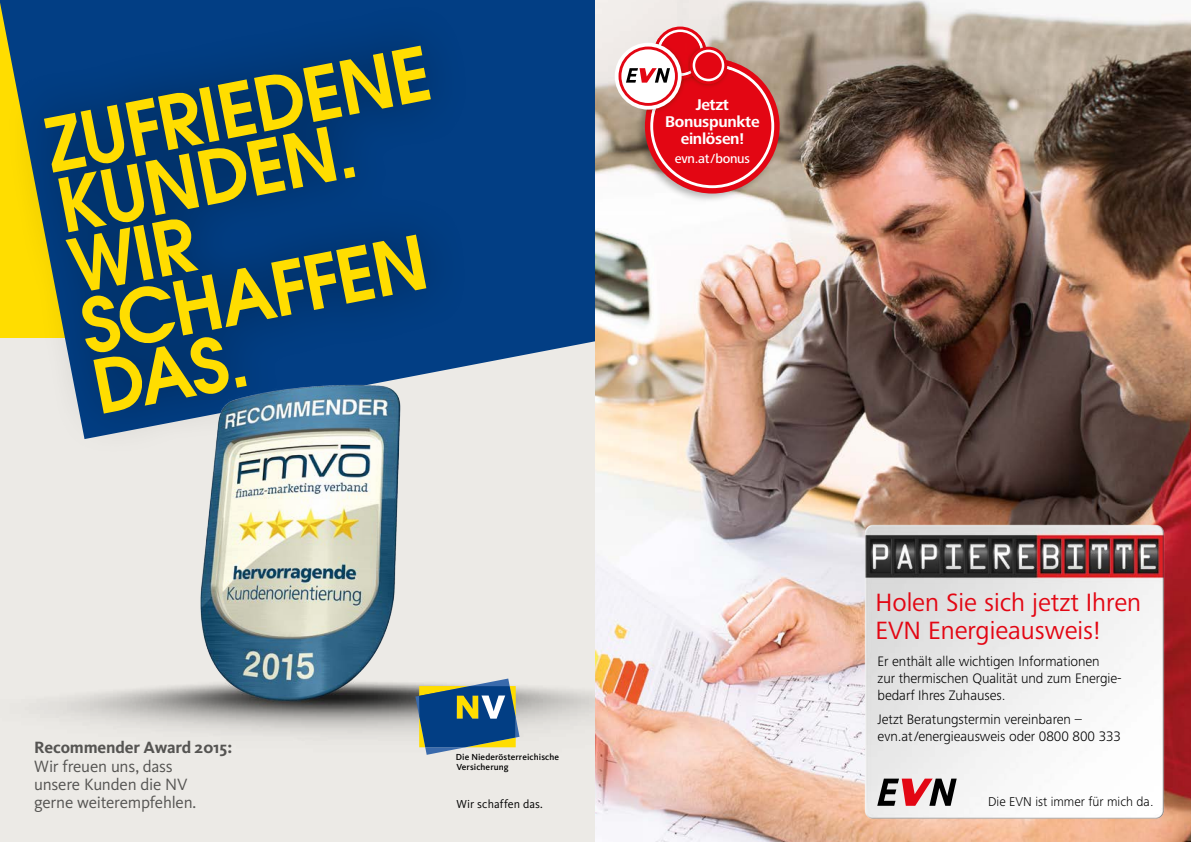
<style>
.page{position:relative;width:1191px;height:842px;background:#fff}
.page>*{position:absolute;margin:0;border:0;box-sizing:border-box;transform-origin:0 0}
.t1{font:600 73.9px/61.5px "Avant Garde";color:#fd0}
.t2{font:25.9px/28.1px "Frutiger Next LTW1 G";color:#e30613}
.t3{font:17px/18.4px "Kievit Pro";letter-spacing:-.015em;color:#555452}
.t4{font:700 17px "Kievit Pro";letter-spacing:-.01em;color:#555452}
.t5{font:700 16.1px/17.2px "Frutiger Next Pro";letter-spacing:-.02em;color:#fff;text-align:center}
.t6{font:300 14.2px/17px "Frutiger Next LTW1 G";letter-spacing:-.005em;color:#000}
.t7{font:500 13.4px "Frutiger Next Pro";letter-spacing:-.02em;color:#fff}
.t8{font:300 13.3px "Frutiger Next LTW1 G";color:#000}
.t9{font:12px "Kievit Pro";letter-spacing:.01em;color:#000}
.t10{font:500 9.1px/10.1px "Kievit Pro";letter-spacing:.01em;color:#000}
</style>
<div class="page">
<div style="left:0;top:0;width:602px;height:842px;background:#eceae6"></div>
<div style="left:0;top:0;width:595px;height:328px;background:#023e84"></div>
<div style="left:1px;top:2px;width:473px;height:456px;background:#000;opacity:.4"></div>
<img style="left:0;top:328px;width:595px;height:407px">
<svg style="left:415px;top:678px;width:107px;height:77px"></svg>
<img style="left:595px;top:0;width:596px;height:842px">
<img style="left:860px;top:520px;width:308px;height:304px">
<svg style="left:877px;top:779px;width:79px;height:27px"></svg>
<div style="left:634px;top:55px;width:148px;height:148px;background:#000;opacity:.28"></div>
<div style="left:645px;top:59px;width:134px;height:135px;background:#e30613;border-radius:50%"></div>
<svg style="left:618px;top:30px;width:156px;height:158px"></svg>
<svg style="left:594px;top:0;width:8px;height:2px"></svg>
<h1 class="t1" style="left:41px;top:115px;width:391px;rotate:-11deg">ZUFRIEDENE<br>KUNDEN.<br>WIR<br>SCHAFFEN<br>DAS.</h1>
<p class="t5" style="left:665px;top:96px;width:96px">Jetzt<br>Bonuspunkte einlösen!</p>
<p class="t7" style="left:675px;top:151px;width:77px">evn.at/bonus</p>
<h2 class="t2" style="left:875px;top:589px;width:267px">Holen Sie sich jetzt Ihren<br>EVN Energieausweis!</h2>
<p class="t6" style="left:877px;top:652px;width:245px">Er enthält alle wichtigen Informationen<br>zur thermischen Qualität und zum Energie&shy;bedarf Ihres Zuhauses.</p>
<p class="t6" style="left:877px;top:711px;width:245px">Jetzt Beratungstermin vereinbaren – evn.at/energieausweis oder 0800 800 333</p>
<p class="t4" style="left:34px;top:737px;width:199px">Recommender Award 2015:</p>
<p class="t3" style="left:34px;top:756px;width:164px">Wir freuen uns, dass unsere Kunden die NV gerne weiterempfehlen.</p>
<p class="t10" style="left:456px;top:752px;width:105px">Die Niederösterreichische<br>Versicherung</p>
<p class="t9" style="left:456px;top:797px;width:88px">Wir schaffen das.</p>
<p class="t8" style="left:988px;top:794px;width:167px">Die EVN ist immer für mich da.</p>
</div>
